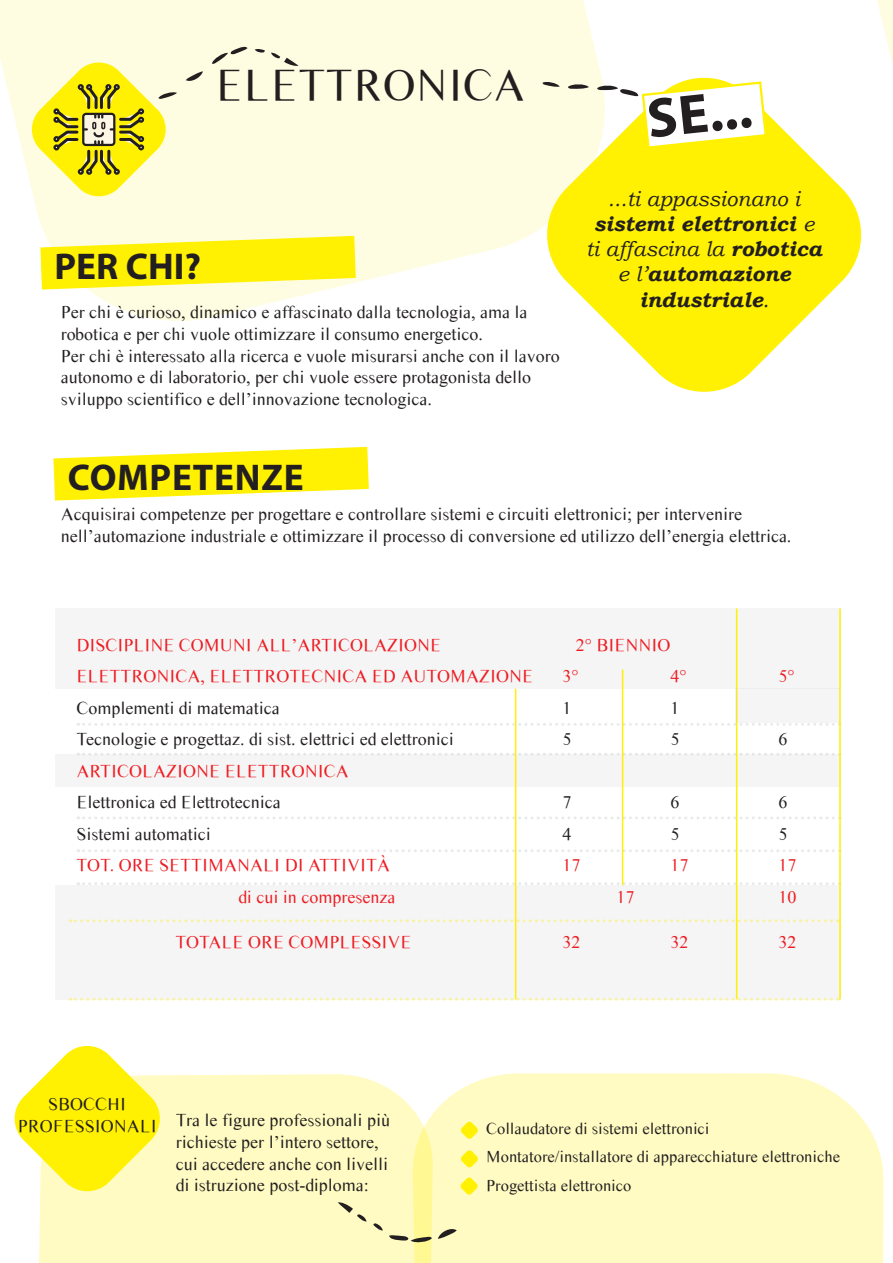
<style>
.page{position:relative;width:893px;height:1263px;background:#fff}
.page>*{position:absolute;margin:0;border:0;box-sizing:border-box;transform-origin:0 0}
.t1{font:700 56.1px "Myriad Pro";color:#231f20}
.t2{font:45px "Times Sans Serif";color:#231f20}
.t3{font:700 37.35px "Myriad Pro";letter-spacing:.02em;color:#231f20}
.t4{font:italic 700 21px/25.2px "Bookman Old Style";color:#231f20;text-align:center}
.t5{font:18px/21.6px "Times Sans Serif";color:#231f20}
.t6{font:18px "Times Sans Serif";color:#ee1d23}
.t7{font:16.5px/28.5px "Times Sans Serif";color:#231f20}
.s1{font-weight:400}
</style>
<div class="page">
<svg style="left:877px;top:0;width:16px;height:65px"></svg>
<div style="left:433px;top:1073px;width:451px;height:190px;background:#fffbc2"></div>
<svg style="left:0;top:0;width:600px;height:321px;fill:#fffde1"></svg>
<svg style="left:39px;top:1074px;width:394px;height:189px;background:#fefbc2"></svg>
<div style="left:56px;top:608px;width:785px;height:81px;background:#f5f5f5"></div>
<div style="left:56px;top:754px;width:785px;height:33px;background:#f5f5f5"></div>
<div style="left:56px;top:885px;width:785px;height:114px;background:#f5f5f5"></div>
<svg style="left:186px;top:71px;width:17px;height:12px"></svg>
<svg style="left:212px;top:47px;width:36px;height:17px"></svg>
<svg style="left:255px;top:48px;width:10px;height:5px"></svg>
<svg style="left:438px;top:1226px;width:19px;height:13px"></svg>
<svg style="left:389px;top:1235px;width:43px;height:9px"></svg>
<svg style="left:373px;top:1223px;width:10px;height:7px"></svg>
<svg style="left:541px;top:71px;width:321px;height:321px;fill:#fff101"></svg>
<svg style="left:461px;top:1121px;width:17px;height:18px"></svg>
<svg style="left:461px;top:1150px;width:17px;height:18px"></svg>
<svg style="left:460px;top:1177px;width:18px;height:18px"></svg>
<svg style="left:14px;top:1046px;width:149px;height:148px"></svg>
<hr style="left:622px;top:670px;width:1px;height:215px;background:#fff101">
<svg style="left:78px;top:723px;width:755px;height:3px"></svg>
<svg style="left:78px;top:849px;width:755px;height:3px"></svg>
<svg style="left:78px;top:816px;width:755px;height:3px"></svg>
<svg style="left:78px;top:753px;width:755px;height:3px"></svg>
<svg style="left:78px;top:882px;width:755px;height:3px"></svg>
<svg style="left:70px;top:919px;width:761px;height:3px"></svg>
<svg style="left:70px;top:998px;width:761px;height:3px"></svg>
<hr style="left:736px;top:608px;width:1px;height:391px;background:#fff101">
<hr style="left:839px;top:608px;width:2px;height:391px;background:#fff101">
<hr style="left:515px;top:689px;width:1px;height:310px;background:#fff101">
<svg style="left:40px;top:236px;width:316px;height:54px;background:#fff334"></svg>
<svg style="left:53px;top:447px;width:316px;height:54px"></svg>
<svg style="left:597px;top:80px;width:171px;height:94px"></svg>
<svg style="left:29px;top:60px;width:148px;height:139px;background:#eae26d"></svg>
<div style="left:736px;top:689px;width:104px;height:34px;background:#f5f5f5"></div>
<svg style="left:338px;top:1202px;width:29px;height:19px"></svg>
<svg style="left:568px;top:83px;width:21px;height:6px"></svg>
<svg style="left:542px;top:81px;width:18px;height:6px"></svg>
<svg style="left:271px;top:53px;width:27px;height:14px"></svg>
<h2 class="t2" style="left:216px;top:55px;width:311px">ELETTRONICA</h2>
<h3 class="t3" style="left:55px;top:242px;width:148px">PER CHI?</h3>
<p class="t5" style="left:61px;top:301px;width:500px">Per chi è curioso, dinamico e affascinato dalla tecnologia, ama la robotica e per chi vuole ottimizzare il consumo energetico.<br>Per chi è interessato alla ricerca e vuole misurarsi anche con il lavoro autonomo e di laboratorio, per chi vuole essere protagonista dello sviluppo scientifico e dell’innovazione tecnologica.</p>
<h3 class="t3" style="left:68px;top:453px;width:237px">COMPETENZE</h3>
<h1 class="t1" style="left:643px;top:83px;width:107px;rotate:-6deg">SE...</h1>
<p class="t4" style="left:586px;top:186px;width:238px"><span class="s1">...ti appassionano i </span>sistemi elettronici <span class="s1">e ti affascina la</span> robotica <span class="s1">e l’</span>automazione industriale<span class="s1">.</span></p>
<p class="t5" style="left:61px;top:503px;width:732px">Acquisirai competenze per progettare e controllare sistemi e circuiti elettronici; per intervenire nell’automazione industriale e ottimizzare il processo di conversione ed utilizzo dell’energia elettrica.</p>
<p class="t6" style="left:76px;top:632px;width:366px">DISCIPLINE COMUNI ALL’ARTICOLAZIONE</p>
<p class="t6" style="left:576px;top:632px;width:96px">2° BIENNIO</p>
<p class="t6" style="left:76px;top:664px;width:458px">ELETTRONICA, ELETTROTECNICA ED AUTOMAZIONE</p>
<p class="t6" style="left:562px;top:664px;width:18px">3°</p>
<p class="t6" style="left:670px;top:664px;width:18px">4°</p>
<p class="t6" style="left:778px;top:664px;width:18px">5°</p>
<p class="t5" style="left:76px;top:696px;width:205px">Complementi di matematica</p>
<p class="t5" style="left:562px;top:696px;width:10px">1</p>
<p class="t5" style="left:670px;top:696px;width:10px">1</p>
<p class="t5" style="left:76px;top:728px;width:379px">Tecnologie e progettaz. di sist. elettrici ed elettronici</p>
<p class="t5" style="left:562px;top:728px;width:10px">5</p>
<p class="t5" style="left:670px;top:728px;width:10px">5</p>
<p class="t5" style="left:778px;top:728px;width:10px">6</p>
<p class="t6" style="left:76px;top:758px;width:274px">ARTICOLAZIONE ELETTRONICA</p>
<p class="t5" style="left:76px;top:791px;width:206px">Elettronica ed Elettrotecnica</p>
<p class="t5" style="left:562px;top:791px;width:10px">7</p>
<p class="t5" style="left:670px;top:791px;width:10px">6</p>
<p class="t5" style="left:778px;top:791px;width:10px">6</p>
<p class="t5" style="left:76px;top:822px;width:136px">Sistemi automatici</p>
<p class="t5" style="left:562px;top:822px;width:10px">4</p>
<p class="t5" style="left:670px;top:822px;width:10px">5</p>
<p class="t5" style="left:778px;top:822px;width:10px">5</p>
<p class="t6" style="left:76px;top:853px;width:315px">TOT. ORE SETTIMANALI DI ATTIVITÀ</p>
<p class="t6" style="left:562px;top:853px;width:19px">17</p>
<p class="t6" style="left:670px;top:853px;width:19px">17</p>
<p class="t6" style="left:778px;top:853px;width:19px">17</p>
<p class="t6" style="left:238px;top:884px;width:159px">di cui in compresenza</p>
<p class="t6" style="left:616px;top:884px;width:19px">17</p>
<p class="t6" style="left:778px;top:884px;width:19px">10</p>
<p class="t6" style="left:175px;top:929px;width:238px">TOTALE ORE COMPLESSIVE</p>
<p class="t6" style="left:562px;top:929px;width:19px">32</p>
<p class="t6" style="left:670px;top:929px;width:19px">32</p>
<p class="t6" style="left:778px;top:929px;width:19px">32</p>
<p class="t5" style="left:18px;top:1093px;width:140px;text-align:center">SBOCCHI<br>PROFESSIONALI</p>
<p class="t5" style="left:176px;top:1109px;width:216px">Tra le figure professionali più richieste per l’intero settore, cui accedere anche con livelli di istruzione post-diploma:</p>
<p class="t7" style="left:486px;top:1114px;width:355px">Collaudatore di sistemi elettronici<br>Montatore/installatore di apparecchiature elettroniche<br>Progettista elettronico</p>
</div>
